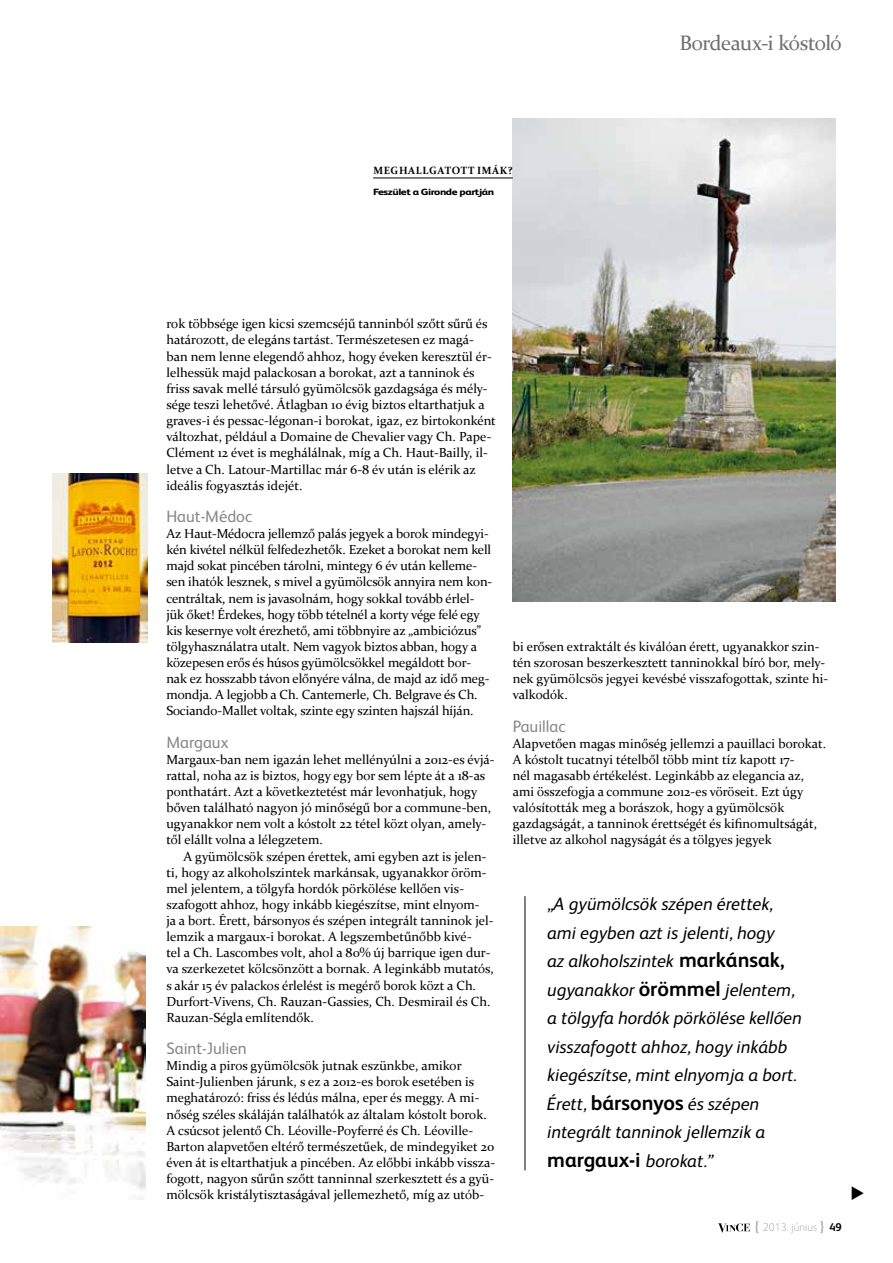
<style>
.page{position:relative;width:893px;height:1263px;background:#fff}
.page>*{position:absolute;margin:0;border:0;box-sizing:border-box;transform-origin:0 0}
.t1{font:700 21px "FS Albert";color:#000}
.t2{font:21px "Constantia";letter-spacing:-.035em;color:#706f6f}
.t3{font:italic 18px/28.5px "FS Albert";color:#000}
.t4{font:16.5px "FS Albert";color:#878787}
.t5{font:13.2px/16.2px "Constantia";color:#000}
.t6{font:100 11.25px "FS Albert";color:#929292}
.t7{font:700 10.5px "Constantia";letter-spacing:.06em;color:#000}
.t8{font:800 9px "FS Albert";letter-spacing:-.04em;color:#000;scale:1.23 1}
.s1{font-weight:700;font-style:normal;font-size:21px}
.s2{font-weight:400;font-style:italic;font-size:18px}
.s3{font-family:"Constantia";font-weight:400;font-size:13.2px;color:#878787}
.s4{font-weight:700;color:#000}
</style>
<div class="page">
<svg style="left:718px;top:1223px;width:32px;height:10px"></svg>
<img style="left:0;top:926px;width:146px;height:273px">
<img style="left:513px;top:119px;width:322px;height:482px">
<hr style="left:373px;top:178px;width:140px;height:1px;background:#000">
<img style="left:53px;top:473px;width:94px;height:170px">
<hr style="left:525px;top:896px;width:1px;height:274px;background:#000">
<p class="t7" style="left:373px;top:163px;width:141px">MEGHALLGATOTT IMÁK?</p>
<p class="t8" style="left:373px;top:185px;width:100px">Feszület a Gironde partján</p>
<h1 class="t2" style="left:679px;top:29px;width:164px">Bordeaux-i kóstoló</h1>
<p class="t5" style="left:166px;top:315px;width:331px">rok többsége igen kicsi szemcséjű tanninból szőtt sűrű és határozott, de elegáns tartást. Természetesen ez magá&shy;ban nem lenne elegendő ahhoz, hogy éveken keresztül ér&shy;lelhessük majd palackosan a borokat, azt a tanninok és friss savak mellé társuló gyümölcsök gazdagsága és mély&shy;sége teszi lehetővé. Átlagban 10 évig biztos eltarthatjuk a graves-i és pessac-légonan-i borokat, igaz, ez birtokonként változhat, például a Domaine de Chevalier vagy Ch. Pape-Clément 12 évet is meghálálnak, míg a Ch. Haut-Bailly, il&shy;letve a Ch. Latour-Martillac már 6-8 év után is elérik az ideális fogyasztás idejét.</p>
<p class="t4" style="left:166px;top:505px;width:87px">Haut-Médoc</p>
<p class="t5" style="left:166px;top:525px;width:327px">Az Haut-Médocra jellemző palás jegyek a borok mindegyi&shy;kén kivétel nélkül felfedezhetők. Ezeket a borokat nem kell majd sokat pincében tárolni, mintegy 6 év után kelleme&shy;sen ihatók lesznek, s mivel a gyümölcsök annyira nem kon&shy;centráltak, nem is javasolnám, hogy sokkal tovább érlel&shy;jük őket! Érdekes, hogy több tételnél a korty vége felé egy kis kesernye volt érezhető, ami többnyire az „ambiciózus” tölgyhasználatra utalt. Nem vagyok biztos abban, hogy a közepesen erős és húsos gyümölcsökkel megáldott bor&shy;nak ez hosszabb távon előnyére válna, de majd az idő meg&shy;mondja. A legjobb a Ch. Cantemerle, Ch. Belgrave és Ch.<br>Sociando-Mallet voltak, szinte egy szinten hajszál híján.</p>
<p class="t4" style="left:166px;top:731px;width:63px">Margaux</p>
<p class="t5" style="left:166px;top:750px;width:330px">Margaux-ban nem igazán lehet mellényúlni a 2012-es évjá&shy;rattal, noha az is biztos, hogy egy bor sem lépte át a 18-as ponthatárt. Azt a következtetést már levonhatjuk, hogy bőven található nagyon jó minőségű bor a commune-ben, ugyanakkor nem volt a kóstolt 22 tétel közt olyan, amely&shy;től elállt volna a lélegzetem.</p>
<p class="t5" style="left:166px;top:847px;width:329px;text-indent:17px">A gyümölcsök szépen érettek, ami egyben azt is jelen&shy;ti, hogy az alkoholszintek markánsak, ugyanakkor öröm&shy;mel jelentem, a tölgyfa hordók pörkölése kellően vis&shy;szafogott ahhoz, hogy inkább kiegészítse, mint elnyom-<br>ja a bort. Érett, bársonyos és szépen integrált tanninok jel&shy;lemzik a margaux-i borokat. A legszembetűnőbb kivé-<br>tel a Ch. Lascombes volt, ahol a 80% új barrique igen dur&shy;va szerkezetet kölcsönzött a bornak. A leginkább mutatós, s akár 15 év palackos érlelést is megérő borok közt a Ch.<br>Durfort-Vivens, Ch. Rauzan-Gassies, Ch. Desmirail és Ch.<br>Rauzan-Ségla említendők.</p>
<p class="t4" style="left:166px;top:1037px;width:82px">Saint-Julien</p>
<p class="t5" style="left:166px;top:1057px;width:330px">Mindig a piros gyümölcsök jutnak eszünkbe, amikor Saint-Julienben járunk, s ez a 2012-es borok esetében is meghatározó: friss és lédús málna, eper és meggy. A mi&shy;nőség széles skáláján találhatók az általam kóstolt borok.<br>A csúcsot jelentő Ch. Léoville-Poyferré és Ch. Léoville-Barton alapvetően eltérő természetűek, de mindegyiket 20 éven át is eltarthatjuk a pincében. Az előbbi inkább vissza&shy;fogott, nagyon sűrűn szőtt tanninnal szerkesztett és a gyü&shy;mölcsök kristálytisztaságával jellemezhető, míg az utób-</p>
<p class="t5" style="left:513px;top:638px;width:317px">bi erősen extraktált és kiválóan érett, ugyanakkor szin&shy;tén szorosan beszerkesztett tanninokkal bíró bor, mely&shy;nek gyümölcsös jegyei kevésbé visszafogottak, szinte hi&shy;valkodók.</p>
<p class="t4" style="left:513px;top:715px;width:54px">Pauillac</p>
<p class="t5" style="left:513px;top:734px;width:315px">Alapvetően magas minőség jellemzi a pauillaci borokat.<br>A kóstolt tucatnyi tételből több mint tíz kapott 17-<br>nél magasabb értékelést. Leginkább az elegancia az, ami összefogja a commune 2012-es vöröseit. Ezt úgy valósították meg a borászok, hogy a gyümölcsök gazdagságát, a tanninok érettségét és kifinomultságát, illetve az alkohol nagyságát és a tölgyes jegyek</p>
<p class="t3" style="left:547px;top:888px;width:256px">„A gyümölcsök szépen érettek, ami egyben azt is jelenti, hogy<br>az alkoholszintek <span class="s1">markánsak, </span>ugyanakkor <span class="s1">örömmel</span> jelentem, a tölgyfa hordók pörkölése kellően visszafogott ahhoz, hogy inkább kiegészítse, mint elnyomja a bort.<br>Érett, <span class="s1">bársonyos</span> és szépen integrált tanninok jellemzik a</p>
<h1 class="t1" style="left:547px;top:1145px;width:168px">margaux-i <span class="s2">borokat.”</span></h1>
<p class="t6" style="left:755px;top:1220px;width:89px"><span class="s3">{</span> 2013. június <span class="s3">}</span> <span class="s4">49</span></p>
</div>
